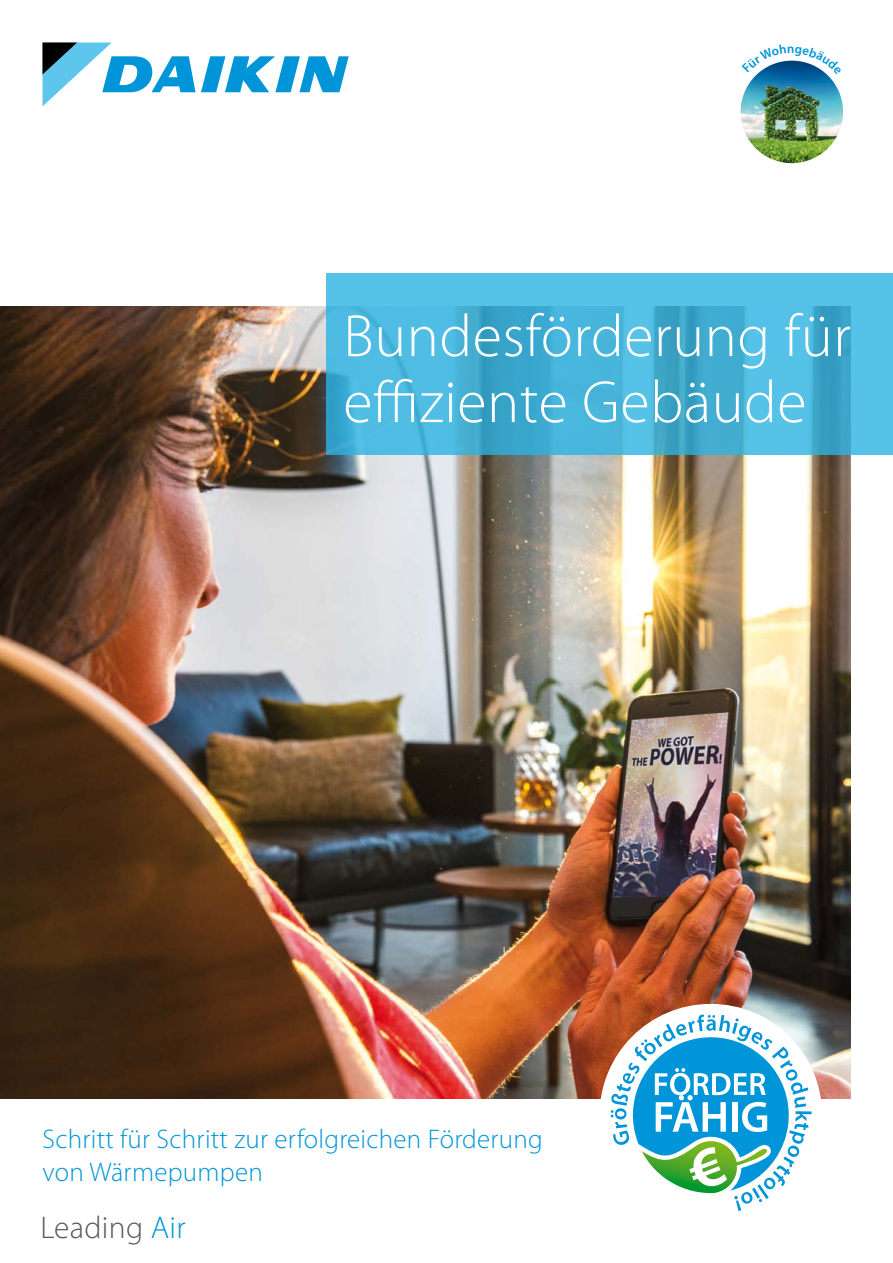
<style>
.page{position:relative;width:893px;height:1263px;background:#fff}
.page>*{position:absolute;margin:0;border:0;box-sizing:border-box;transform-origin:0 0}
.t1{font:300 60px/66px "Myriad Pro";letter-spacing:.01em;color:#fff}
.t2{font:300 31.5px "Myriad Pro";letter-spacing:.01em;color:#58585a}
.t3{font:300 27px/33px "Myriad Pro";letter-spacing:.01em;color:#0095d8}
.s1{color:#0095d8}
</style>
<div class="page">
<img style="left:0;top:307px;width:850px;height:792px">
<svg style="left:326px;top:274px;width:567px;height:181px;background:#49b5db"></svg>
<svg style="left:43px;top:43px;width:306px;height:63px"></svg>
<div style="left:600px;top:1004px;width:222px;height:222px;background:#fff;border-radius:50%"></div>
<svg style="left:611px;top:1014px;width:201px;height:197px"></svg>
<img style="left:740px;top:61px;width:103px;height:102px;border-radius:51px">
<svg style="left:756px;top:60px;width:72px;height:15px"></svg>
<h1 class="t1" style="left:343px;top:302px;width:509px">Bundesförderung für effiziente Gebäude</h1>
<p class="t3" style="left:43px;top:1122px;width:502px">Schritt für Schritt zur erfolgreichen Förderung von Wärmepumpen</p>
<p class="t2" style="left:40px;top:1208px;width:147px">Leading <span class="s1">Air</span></p>
</div>
